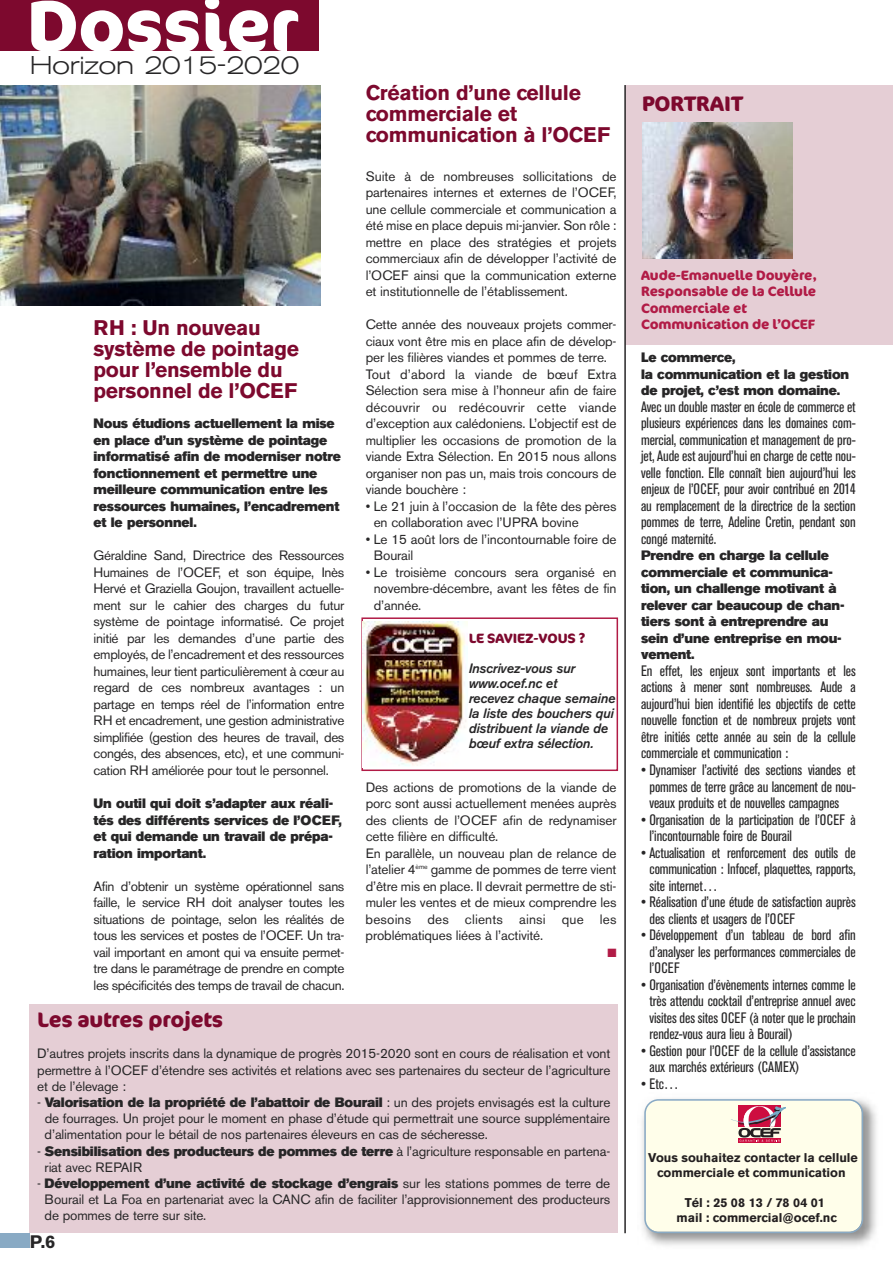
<style>
.page{position:relative;width:893px;height:1263px;background:#fff}
.page>*{position:absolute;margin:0;border:0;box-sizing:border-box;transform-origin:0 0}
.t1{font:700 72px "Cocon";letter-spacing:-.01em;color:#fff}
.t2{font:300 expanded 25.5px "Akzidenz Grotesk BE";letter-spacing:-.015em;color:#272627}
.t3{font:700 21px/21px "Akzidenz Grotesk BE";letter-spacing:-.01em;color:#7d092e}
.t4{font:700 21px "Cocon";letter-spacing:-.01em;color:#7d092e}
.t5{font:700 18px "Akzidenz Grotesk BE";color:#272627}
.t6{font:condensed 15px/16.5px "Akzidenz Grotesk BE";letter-spacing:-.01em;color:#272627;text-align:justify}
.t7{font:13.5px/16.5px "Akzidenz Grotesk BE";letter-spacing:-.01em;color:#272627}
.t8{font:13.5px/16.5px "Akzidenz Grotesk BE Super";letter-spacing:-.015em;color:#272627}
.t9{font:italic 500 13.5px/15px "Akzidenz Grotesk BE";letter-spacing:-.01em;color:#272627}
.t10{font:700 13.5px/16.5px "Cocon";letter-spacing:-.01em;color:#b11b46}
.t11{font:700 13.5px "Cocon";letter-spacing:-.01em;color:#7d092e}
.t12{font:700 12.6px/15.1px "Akzidenz Grotesk BE";color:#231f20;text-align:center}
.t13{font:12px "Zapf Dingbats";color:#b11b46}
.s1{font-family:"Akzidenz Grotesk BE"}
</style>
<div class="page">
<div style="left:625px;top:85px;width:268px;height:259px;background:#e5ced5"></div>
<div style="left:0;top:1233px;width:30px;height:15px;background:#89aac4"></div>
<div style="left:30px;top:1004px;width:588px;height:229px;background:#e5ced5"></div>
<img style="left:643px;top:123px;width:150px;height:136px">
<img style="left:0;top:85px;width:321px;height:220px">
<div style="left:361px;top:617px;width:257px;height:154px;border:2px solid #b11b46"></div>
<img style="left:363px;top:622px;width:104px;height:146px">
<hr style="left:624px;top:85px;width:2px;height:1148px;background:#272627">
<img style="left:642px;top:1098px;width:235px;height:148px">
<svg style="left:644px;top:1099px;width:219px;height:134px;background:#f6f1e1"></svg>
<div style="left:0;top:0;width:319px;height:51px;background:#7d092e"></div>
<h1 class="t1" style="left:27px;top:-16px;width:273px">Dossier</h1>
<h2 class="t2" style="left:30px;top:56px;width:271px">Horizon 2015-2020</h2>
<h3 class="t3" style="left:94px;top:319px;width:207px">RH : Un nouveau système de pointage pour l’ensemble du personnel de l’OCEF</h3>
<p class="t8" style="left:94px;top:416px;width:249px">Nous étudions actuellement la mise en place d’un système de pointage informatisé afin de moderniser notre fonctionnement et permettre une meilleure communication entre les ressources humaines, l’encadrement et le personnel.</p>
<p class="t7" style="left:94px;top:549px;width:252px;text-align:justify">Géraldine Sand, Directrice des Ressources Humaines de l’OCEF, et son équipe, Inès Hervé et Graziella Goujon, travaillent actuelle&shy;ment sur le cahier des charges du futur système de pointage informatisé. Ce projet initié par les demandes d’une partie des employés, de l’encadrement et des ressources humaines, leur tient particulièrement à cœur au regard de ces nombreux avantages : un partage en temps réel de l’information entre RH et encadrement, une gestion administrative simplifiée (gestion des heures de travail, des congés, des absences, etc), et une communi&shy;cation RH améliorée pour tout le personnel.</p>
<p class="t8" style="left:94px;top:796px;width:250px">Un outil qui doit s’adapter aux réali&shy;tés des différents services de l’OCEF, et qui demande un travail de prépa&shy;ration important.</p>
<p class="t7" style="left:94px;top:879px;width:252px;text-align:justify">Afin d’obtenir un système opérationnel sans faille, le service RH doit analyser toutes les situations de pointage, selon les réalités de tous les services et postes de l’OCEF. Un tra&shy;vail important en amont qui va ensuite permet&shy;tre dans le paramétrage de prendre en compte les spécificités des temps de travail de chacun.</p>
<h3 class="t3" style="left:366px;top:83px;width:246px">Création d’une cellule commerciale et communication à l’OCEF</h3>
<p class="t7" style="left:366px;top:169px;width:252px;text-align:justify">Suite à de nombreuses sollicitations de partenaires internes et externes de l’OCEF, une cellule commerciale et communication a été mise en place depuis mi-janvier. Son rôle : mettre en place des stratégies et projets commerciaux afin de développer l’activité de l’OCEF ainsi que la communication externe et institutionnelle de l’établissement.</p>
<p class="t7" style="left:366px;top:318px;width:252px">Cette année des nouveaux projets commer&shy;ciaux vont être mis en place afin de dévelop&shy;per les filières viandes et pommes de terre.<br>Tout d’abord la viande de bœuf Extra Sélection sera mise à l’honneur afin de faire découvrir ou redécouvrir cette viande d’exception aux calédoniens. L’objectif est de multiplier les occasions de promotion de la viande Extra Sélection. En 2015 nous allons organiser non pas un, mais trois concours de viande bouchère :</p>
<p class="t7" style="left:374px;top:499px;width:244px;text-indent:-8px">• Le 21 juin à l’occasion de la fête des pères en collaboration avec l’UPRA bovine</p>
<p class="t7" style="left:374px;top:532px;width:244px;text-indent:-8px">• Le 15 août lors de l’incontournable foire de<br>Bourail</p>
<p class="t7" style="left:374px;top:565px;width:244px;text-align:justify;text-indent:-8px">• Le troisième concours sera organisé en novembre-décembre, avant les fêtes de fin d’année.</p>
<p class="t11" style="left:469px;top:630px;width:119px">LE SAVIEZ-VOUS ?</p>
<p class="t9" style="left:469px;top:662px;width:148px">Inscrivez-vous sur www.ocef.nc et<br>recevez chaque semaine la liste des bouchers qui distribuent la viande de bœuf extra sélection.</p>
<p class="t7" style="left:366px;top:780px;width:252px">Des actions de promotions de la viande de porc sont aussi actuellement menées auprès des clients de l’OCEF afin de redynamiser cette filière en difficulté.<br>En parallèle, un nouveau plan de relance de l’atelier 4<sup>ème</sup> gamme de pommes de terre vient d’être mis en place. Il devrait permettre de sti&shy;muler les ventes et de mieux comprendre les besoins des clients ainsi que les problématiques liées à l’activité.</p>
<p class="t13" style="left:607px;top:945px;width:11px">■</p>
<h3 class="t4" style="left:37px;top:1007px;width:187px">Les autres projets</h3>
<p class="t7" style="left:37px;top:1047px;width:575px;text-align:justify">D’autres projets inscrits dans la dynamique de progrès 2015-2020 sont en cours de réalisation et vont permettre à l’OCEF d’étendre ses activités et relations avec ses partenaires du secteur de l’agriculture et de l’élevage :</p>
<p class="t8" style="left:37px;top:1095px;width:575px"><span class="s1">-</span> Valorisation de la propriété de l’abattoir de Bourail <span class="s1">: un des projets envisagés est la culture</span></p>
<p class="t7" style="left:45px;top:1112px;width:567px">de fourrages. Un projet pour le moment en phase d’étude qui permettrait une source supplémentaire d’alimentation pour le bétail de nos partenaires éleveurs en cas de sécheresse.</p>
<p class="t8" style="left:37px;top:1144px;width:575px"><span class="s1">-</span> Sensibilisation des producteurs de pommes de terre <span class="s1">à l’agriculture responsable en partena-</span></p>
<p class="t7" style="left:45px;top:1160px;width:99px">riat avec REPAIR</p>
<p class="t8" style="left:37px;top:1176px;width:575px"><span class="s1">-</span> Développement d’une activité de stockage d’engrais <span class="s1">sur les stations pommes de terre de</span></p>
<p class="t7" style="left:45px;top:1193px;width:567px">Bourail et La Foa en partenariat avec la CANC afin de faciliter l’approvisionnement des producteurs de pommes de terre sur site.</p>
<h3 class="t5" style="left:30px;top:1235px;width:27px">P.6</h3>
<h3 class="t4" style="left:642px;top:92px;width:103px">PORTRAIT</h3>
<p class="t10" style="left:641px;top:267px;width:177px">Aude-Emanuelle Douyère,<br>Responsable de la Cellule<br>Commerciale et<br>Communication de l’OCEF</p>
<p class="t8" style="left:641px;top:350px;width:210px">Le commerce,<br>la communication et la gestion de projet, c’est mon domaine.</p>
<p class="t6" style="left:641px;top:400px;width:216px">Avec un double master en école de commerce et plusieurs expériences dans les domaines com&shy;mercial, communication et management de pro&shy;jet, Aude est aujourd’hui en charge de cette nou&shy;velle fonction. Elle connaît bien aujourd’hui les enjeux de l’OCEF, pour avoir contribué en 2014 au remplacement de la directrice de la section pommes de terre, Adeline Cretin, pendant son congé maternité.</p>
<p class="t8" style="left:641px;top:548px;width:205px">Prendre en charge la cellule commerciale et communica&shy;tion, un challenge motivant à relever car beaucoup de chan&shy;tiers sont à entreprendre au sein d’une entreprise en mou&shy;vement.</p>
<p class="t6" style="left:641px;top:664px;width:216px">En effet, les enjeux sont importants et les actions à mener sont nombreuses. Aude a aujourd’hui bien identifié les objectifs de cette nouvelle fonction et de nombreux projets vont être initiés cette année au sein de la cellule commerciale et communication :</p>
<p class="t6" style="left:641px;top:763px;width:216px;text-align:center">• Dynamiser l’activité des sections viandes et pommes de terre grâce au lancement de nou&shy;veaux produits et de nouvelles campagnes</p>
<p class="t6" style="left:649px;top:812px;width:208px;text-indent:-8px">• Organisation de la participation de l’OCEF à l’incontournable foire de Bourail</p>
<p class="t6" style="left:649px;top:845px;width:208px;text-indent:-8px">• Actualisation et renforcement des outils de communication : Infocef, plaquettes, rapports, site internet…</p>
<p class="t6" style="left:649px;top:895px;width:208px;text-indent:-8px">• Réalisation d’une étude de satisfaction auprès des clients et usagers de l’OCEF</p>
<p class="t6" style="left:649px;top:928px;width:208px;text-indent:-8px">• Développement d’un tableau de bord afin d’analyser les performances commerciales de l’OCEF</p>
<p class="t6" style="left:649px;top:977px;width:208px;text-indent:-8px">• Organisation d’évènements internes comme le très attendu cocktail d’entreprise annuel avec visites des sites OCEF (à noter que le prochain rendez-vous aura lieu à Bourail)</p>
<p class="t6" style="left:649px;top:1043px;width:208px;text-indent:-8px">• Gestion pour l’OCEF de la cellule d’assistance aux marchés extérieurs (CAMEX)</p>
<p class="t6" style="left:641px;top:1076px;width:39px">• Etc…</p>
<p class="t12" style="left:648px;top:1151px;width:211px">Vous souhaitez contacter la cellule commerciale et communication</p>
<p class="t12" style="left:676px;top:1196px;width:162px">Tél : 25 08 13 / 78 04 01 mail : commercial@ocef.nc</p>
</div>
